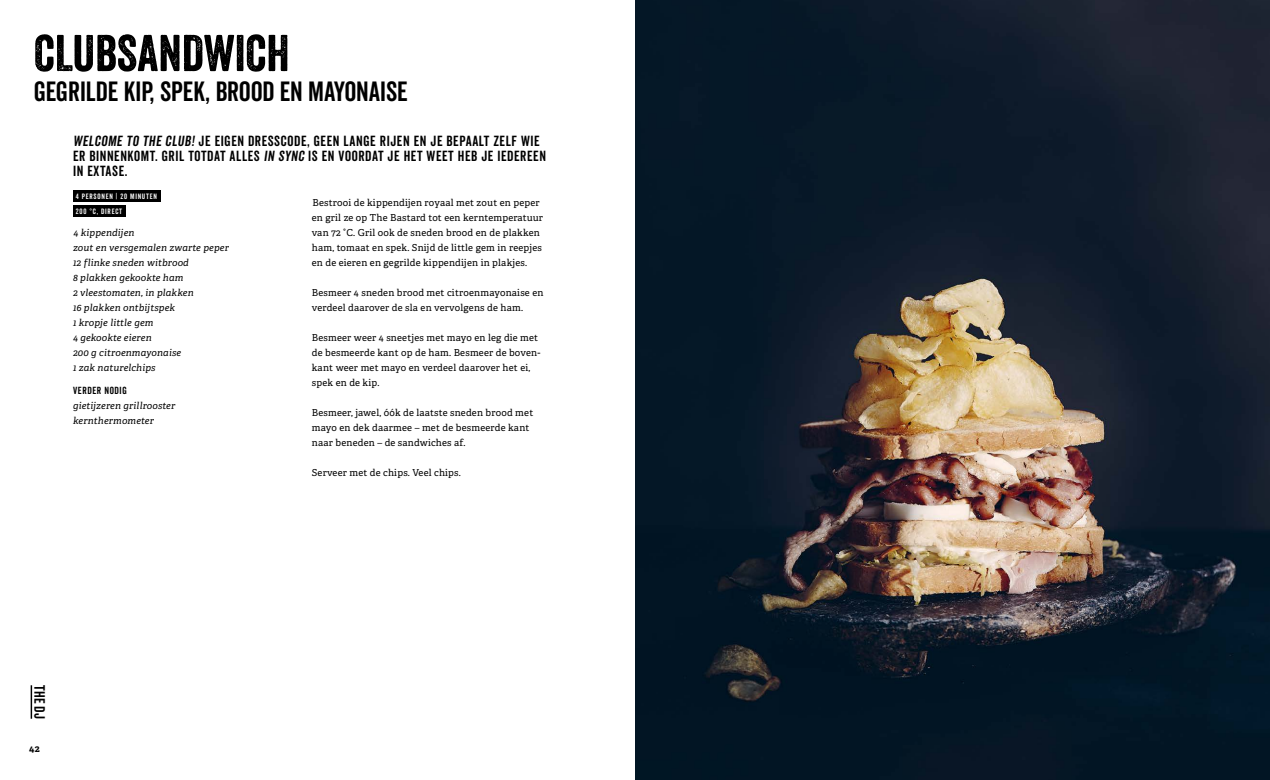
<style>
.page{position:relative;width:1270px;height:780px;background:#fff}
.page>*{position:absolute;margin:0;border:0;box-sizing:border-box;transform-origin:0 0}
.t1{font:50px "Veneer";color:#000}
.t2{font:27px "Veneer Clean";color:#000}
.t3{font:14.5px "Veneer Clean";color:#000}
.t4{font:14.2px/15px "Veneer Clean";letter-spacing:.04em;color:#000}
.t5{font:10px "Veneer Clean";letter-spacing:.06em;color:#000}
.t6{font:9.6px/15px "Adelle";letter-spacing:.02em;color:#000}
.t7{font:italic 9.6px/15px "Adelle";letter-spacing:.02em;color:#000}
.t8{font:700 9.6px "Adelle";color:#000}
.t9{font:7.5px/14.9px "Veneer Clean";letter-spacing:.1em;color:#fdfdfd}
.s1{font-style:italic}
</style>
<div class="page">
<hr style="left:31px;top:685px;width:1px;height:33px;background:#000">
<div style="left:73px;top:190px;width:88px;height:12px;background:#000"></div>
<div style="left:73px;top:205px;width:53px;height:12px;background:#000"></div>
<img style="left:635px;top:0;width:635px;height:780px">
<h1 class="t1" style="left:34px;top:23px;width:257px">CLUBSANDWICH</h1>
<h2 class="t2" style="left:34px;top:75px;width:375px">GEGRILDE KIP, SPEK, BROOD EN MAYONAISE</h2>
<h3 class="t4" style="left:73px;top:133px;width:475px"><span class="s1">WELCOME TO THE CLUB!</span> JE EIGEN DRESSCODE, GEEN LANGE RIJEN EN JE BEPAALT ZELF WIE<br>ER BINNENKOMT. GRIL TOTDAT ALLES <span class="s1">IN SYNC</span> IS EN VOORDAT JE HET WEET HEB JE IEDEREEN<br>IN EXTASE.</h3>
<p class="t9" style="left:76px;top:189px;width:83px">4 PERSONEN | 20 MINUTEN<br>200 °C, DIRECT</p>
<p class="t7" style="left:73px;top:225px;width:157px">4 kippendijen<br>zout en versgemalen zwarte peper<br>12 flinke sneden witbrood<br>8 plakken gekookte ham<br>2 vleestomaten, in plakken<br>16 plakken ontbijtspek<br>1 kropje little gem<br>4 gekookte eieren<br>200 g citroenmayonaise<br>1 zak naturelchips</p>
<p class="t5" style="left:73px;top:384px;width:55px">VERDER NODIG</p>
<p class="t7" style="left:73px;top:398px;width:104px">gietijzeren grillrooster kernthermometer</p>
<p class="t6" style="left:312px;top:195px;width:233px">Bestrooi de kippendijen royaal met zout en peper en gril ze op The Bastard tot een kerntemperatuur van 72 °C. Gril ook de sneden brood en de plakken ham, tomaat en spek. Snijd de little gem in reepjes en de eieren en gegrilde kippendijen in plakjes.</p>
<p class="t6" style="left:312px;top:285px;width:233px">Besmeer 4 sneden brood met citroenmayonaise en verdeel daarover de sla en vervolgens de ham.</p>
<p class="t6" style="left:312px;top:330px;width:230px">Besmeer weer 4 sneetjes met mayo en leg die met de besmeerde kant op de ham. Besmeer de boven&shy;kant weer met mayo en verdeel daarover het ei, spek en de kip.</p>
<p class="t6" style="left:312px;top:405px;width:223px">Besmeer, jawel, óók de laatste sneden brood met mayo en dek daarmee – met de besmeerde kant naar beneden – de sandwiches af.</p>
<p class="t6" style="left:312px;top:465px;width:151px">Serveer met de chips. Veel chips.</p>
<h3 class="t3" style="left:48px;top:685px;width:33px;rotate:90deg">THE DJ</h3>
<p class="t8" style="left:29px;top:742px;width:12px">42</p>
</div>
